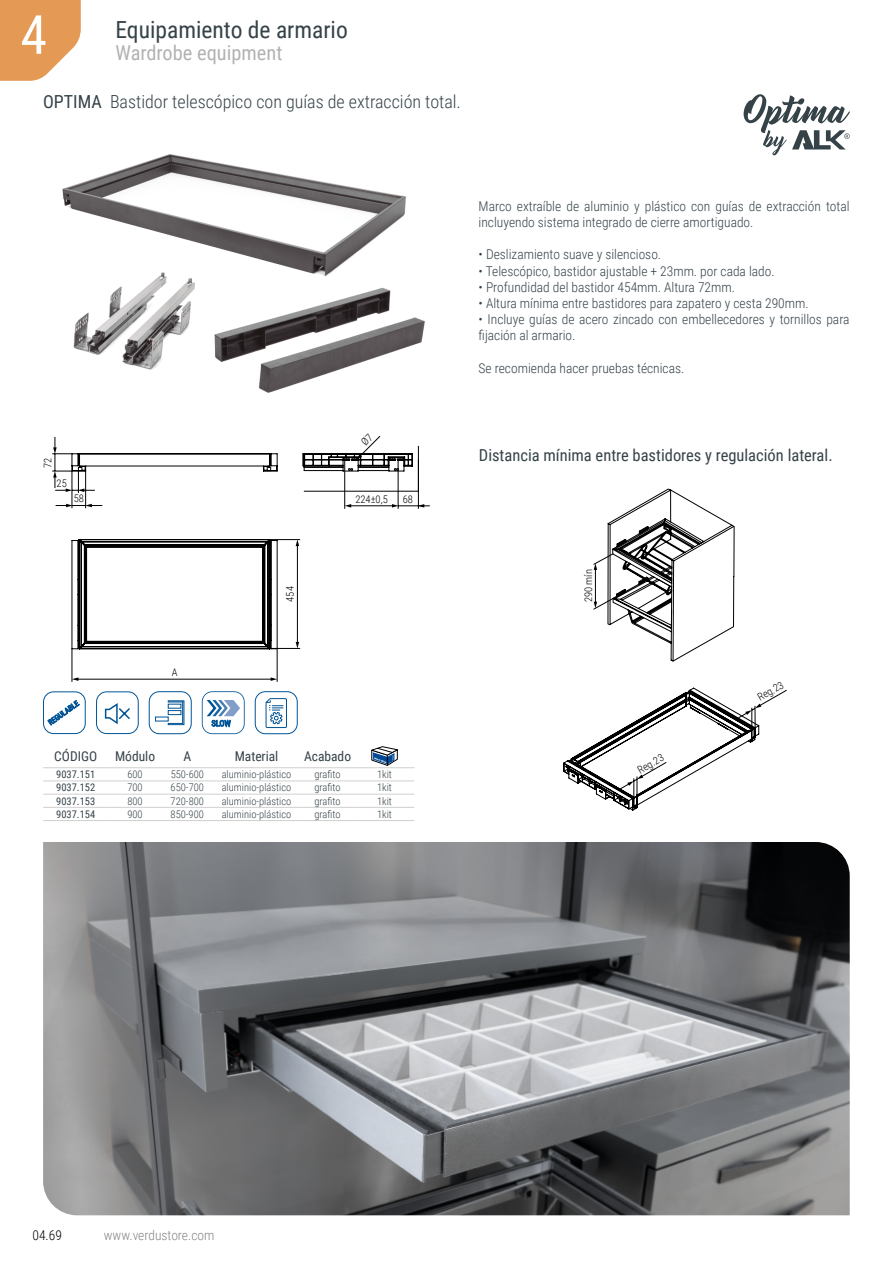
<style>
.page{position:relative;width:893px;height:1263px;background:#fff}
.page>*{position:absolute;margin:0;border:0;box-sizing:border-box;transform-origin:0 0}
.t1{font:54px "Roboto Condensed";color:#fff}
.t2{font:23.55px "Roboto Condensed";color:#354248}
.t3{font:20.4px "Roboto Condensed";color:#b3b2b2}
.t4{font:300 18px "Roboto Condensed";color:#354248}
.t5{font:16.5px "Roboto Condensed";color:#354248}
.t6{font:300 13.5px/16.2px "Roboto Condensed";color:#354248}
.t7{font:13.5px "Roboto Condensed";color:#354248}
.t8{font:300 13.5px "Roboto Condensed";color:#878787}
.t9{font:300 13.5px "Roboto Condensed";color:#000}
.t10{font:300 10.5px "Roboto Condensed";color:#354248}
.t11{font:300 10.5px "Roboto Condensed";color:#000}
.t12{font:10.5px "Roboto Condensed";color:#354248}
.t13{font:8.25px "Roboto Condensed";color:#005496}
.t14{font:7.5px "Roboto Condensed";color:#005496}
.s1{font-weight:400}
</style>
<div class="page">
<svg style="left:0;top:0;width:81px;height:81px;background:#e7a76c"></svg>
<img style="left:62px;top:154px;width:344px;height:123px">
<img style="left:62px;top:270px;width:142px;height:100px">
<img style="left:259px;top:317px;width:166px;height:76px">
<img style="left:214px;top:287px;width:184px;height:82px">
<svg style="left:593px;top:488px;width:142px;height:174px"></svg>
<svg style="left:563px;top:688px;width:224px;height:123px"></svg>
<hr style="left:43px;top:767px;width:65px;height:1px;background:#d0d0d0">
<hr style="left:108px;top:767px;width:54px;height:1px;background:#d0d0d0">
<hr style="left:162px;top:767px;width:51px;height:1px;background:#d0d0d0">
<hr style="left:213px;top:767px;width:87px;height:1px;background:#d0d0d0">
<hr style="left:300px;top:767px;width:55px;height:1px;background:#d0d0d0">
<hr style="left:355px;top:767px;width:59px;height:1px;background:#d0d0d0">
<hr style="left:43px;top:780px;width:65px;height:1px;background:#d0d0d0">
<hr style="left:108px;top:780px;width:54px;height:1px;background:#d0d0d0">
<hr style="left:162px;top:780px;width:51px;height:1px;background:#d0d0d0">
<hr style="left:213px;top:780px;width:87px;height:1px;background:#d0d0d0">
<hr style="left:300px;top:780px;width:55px;height:1px;background:#d0d0d0">
<hr style="left:355px;top:780px;width:59px;height:1px;background:#d0d0d0">
<hr style="left:43px;top:794px;width:65px;height:1px;background:#d0d0d0">
<hr style="left:108px;top:794px;width:54px;height:1px;background:#d0d0d0">
<hr style="left:162px;top:794px;width:51px;height:1px;background:#d0d0d0">
<hr style="left:213px;top:794px;width:87px;height:1px;background:#d0d0d0">
<hr style="left:300px;top:794px;width:55px;height:1px;background:#d0d0d0">
<hr style="left:355px;top:794px;width:59px;height:1px;background:#d0d0d0">
<hr style="left:43px;top:807px;width:65px;height:1px;background:#d0d0d0">
<hr style="left:108px;top:807px;width:54px;height:1px;background:#d0d0d0">
<hr style="left:162px;top:807px;width:51px;height:1px;background:#d0d0d0">
<hr style="left:213px;top:807px;width:87px;height:1px;background:#d0d0d0">
<hr style="left:300px;top:807px;width:55px;height:1px;background:#d0d0d0">
<hr style="left:355px;top:807px;width:59px;height:1px;background:#d0d0d0">
<hr style="left:43px;top:820px;width:65px;height:1px;background:#d0d0d0">
<hr style="left:108px;top:820px;width:54px;height:1px;background:#d0d0d0">
<hr style="left:162px;top:820px;width:51px;height:1px;background:#d0d0d0">
<hr style="left:213px;top:820px;width:87px;height:1px;background:#d0d0d0">
<hr style="left:300px;top:820px;width:55px;height:1px;background:#d0d0d0">
<hr style="left:355px;top:820px;width:59px;height:1px;background:#d0d0d0">
<svg style="left:372px;top:746px;width:26px;height:19px"></svg>
<svg style="left:202px;top:691px;width:43px;height:43px"></svg>
<div style="left:255px;top:691px;width:43px;height:43px;border:1px solid #005496;border-radius:10px"></div>
<svg style="left:265px;top:698px;width:22px;height:30px"></svg>
<div style="left:149px;top:691px;width:43px;height:43px;border:1px solid #005496;border-radius:10px"></div>
<svg style="left:155px;top:700px;width:30px;height:25px"></svg>
<div style="left:96px;top:691px;width:43px;height:43px;border:1px solid #005496;border-radius:10px"></div>
<svg style="left:104px;top:703px;width:26px;height:22px"></svg>
<svg style="left:71px;top:539px;width:230px;height:111px"></svg>
<hr style="left:72px;top:649px;width:1px;height:33px;background:#000">
<hr style="left:277px;top:649px;width:1px;height:33px;background:#000">
<hr style="left:77px;top:679px;width:195px;height:1px;background:#000">
<svg style="left:72px;top:677px;width:6px;height:4px"></svg>
<svg style="left:271px;top:677px;width:6px;height:4px"></svg>
<hr style="left:270px;top:648px;width:30px;height:1px;background:#000">
<hr style="left:270px;top:539px;width:30px;height:1px;background:#000">
<hr style="left:297px;top:545px;width:1px;height:98px;background:#000">
<svg style="left:296px;top:642px;width:3px;height:6px"></svg>
<svg style="left:296px;top:540px;width:3px;height:6px"></svg>
<svg style="left:743px;top:94px;width:107px;height:61px"></svg>
<img style="left:43px;top:842px;width:807px;height:373px">
<div style="left:43px;top:691px;width:43px;height:43px;border:1px solid #005496;border-radius:10px"></div>
<svg style="left:52px;top:436px;width:378px;height:73px"></svg>
<h1 class="t1" style="left:20px;top:-3px;width:28px">4</h1>
<h2 class="t2" style="left:115px;top:13px;width:234px">Equipamiento de armario</h2>
<h3 class="t3" style="left:115px;top:39px;width:168px">Wardrobe equipment</h3>
<h3 class="t4" style="left:43px;top:89px;width:419px"><span class="s1">OPTIMA</span> Bastidor telescópico con guías de extracción total.</h3>
<p class="t11" style="left:40px;top:468px;width:12px;rotate:-90deg">72</p>
<p class="t11" style="left:57px;top:476px;width:12px">25</p>
<p class="t11" style="left:74px;top:491px;width:12px">58</p>
<p class="t14" style="left:46px;top:719px;width:37px;rotate:-36deg">REGULABLE</p>
<p class="t11" style="left:172px;top:665px;width:7px">A</p>
<p class="t13" style="left:212px;top:717px;width:21px">SLOW</p>
<p class="t11" style="left:283px;top:602px;width:17px;rotate:-90deg">454</p>
<p class="t11" style="left:355px;top:492px;width:34px">224±0,5</p>
<p class="t11" style="left:403px;top:491px;width:12px">68</p>
<p class="t7" style="left:54px;top:747px;width:44px">CÓDIGO</p>
<p class="t7" style="left:115px;top:747px;width:42px">Módulo</p>
<p class="t7" style="left:183px;top:747px;width:9px">A</p>
<p class="t7" style="left:235px;top:747px;width:45px">Material</p>
<p class="t7" style="left:304px;top:747px;width:49px">Acabado</p>
<p class="t12" style="left:56px;top:767px;width:41px">9037.151</p>
<p class="t10" style="left:127px;top:767px;width:17px">600</p>
<p class="t10" style="left:171px;top:767px;width:35px">550-600</p>
<p class="t10" style="left:222px;top:767px;width:71px">aluminio-plástico</p>
<p class="t10" style="left:314px;top:767px;width:28px">grafito</p>
<p class="t10" style="left:377px;top:767px;width:16px">1kit</p>
<p class="t12" style="left:56px;top:780px;width:41px">9037.152</p>
<p class="t10" style="left:127px;top:780px;width:17px">700</p>
<p class="t10" style="left:171px;top:780px;width:35px">650-700</p>
<p class="t10" style="left:222px;top:780px;width:71px">aluminio-plástico</p>
<p class="t10" style="left:314px;top:780px;width:28px">grafito</p>
<p class="t10" style="left:377px;top:780px;width:16px">1kit</p>
<p class="t12" style="left:56px;top:794px;width:41px">9037.153</p>
<p class="t10" style="left:127px;top:794px;width:17px">800</p>
<p class="t10" style="left:171px;top:794px;width:35px">720-800</p>
<p class="t10" style="left:222px;top:794px;width:71px">aluminio-plástico</p>
<p class="t10" style="left:314px;top:794px;width:28px">grafito</p>
<p class="t10" style="left:377px;top:794px;width:16px">1kit</p>
<p class="t12" style="left:56px;top:807px;width:41px">9037.154</p>
<p class="t10" style="left:127px;top:807px;width:17px">900</p>
<p class="t10" style="left:171px;top:807px;width:35px">850-900</p>
<p class="t10" style="left:222px;top:807px;width:71px">aluminio-plástico</p>
<p class="t10" style="left:314px;top:807px;width:28px">grafito</p>
<p class="t10" style="left:377px;top:807px;width:16px">1kit</p>
<p class="t6" style="left:479px;top:197px;width:372px">Marco extraíble de aluminio y plástico con guías de extracción total incluyendo sistema integrado de cierre amortiguado.</p>
<p class="t6" style="left:479px;top:246px;width:184px">• Deslizamiento suave y silencioso.</p>
<p class="t6" style="left:479px;top:262px;width:298px">• Telescópico, bastidor ajustable + 23mm. por cada lado.</p>
<p class="t6" style="left:479px;top:278px;width:258px">• Profundidad del bastidor 454mm. Altura 72mm.</p>
<p class="t6" style="left:479px;top:294px;width:331px">• Altura mínima entre bastidores para zapatero y cesta 290mm.</p>
<p class="t6" style="left:479px;top:311px;width:372px">• Incluye guías de acero zincado con embellecedores y tornillos para fijación al armario.</p>
<p class="t6" style="left:479px;top:359px;width:207px">Se recomienda hacer pruebas técnicas.</p>
<p class="t5" style="left:479px;top:443px;width:355px">Distancia mínima entre bastidores y regulación lateral.</p>
<p class="t11" style="left:581px;top:602px;width:34px;rotate:-90deg">290 mín</p>
<p class="t11" style="left:635px;top:764px;width:30px;rotate:-30deg">Reg.23</p>
<p class="t11" style="left:754px;top:692px;width:30px;rotate:-30deg">Reg.23</p>
<p class="t9" style="left:33px;top:1226px;width:31px">04.69</p>
<p class="t8" style="left:104px;top:1226px;width:112px">www.verdustore.com</p>
</div>
